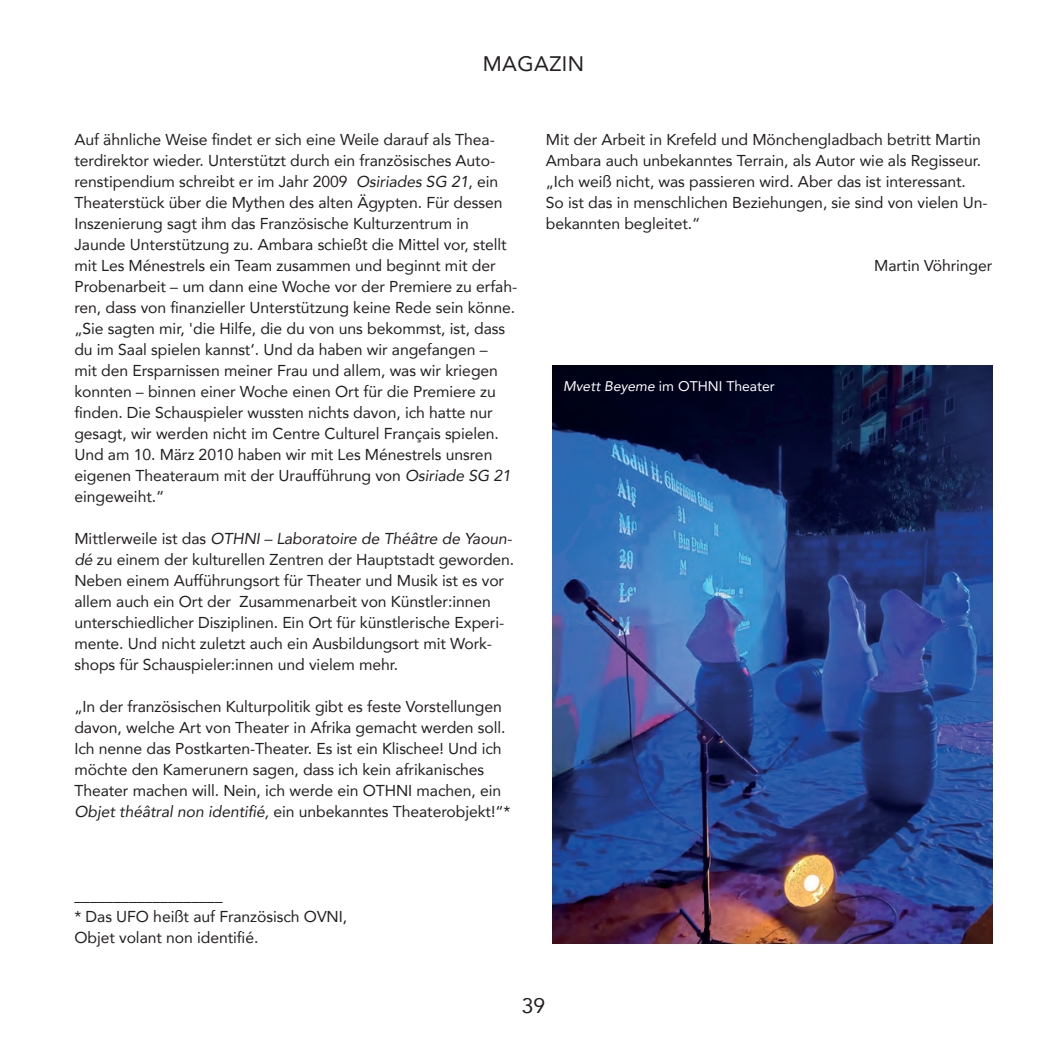
<style>
.page{position:relative;width:1042px;height:1042px;background:#fff}
.page>*{position:absolute;margin:0;border:0;box-sizing:border-box;transform-origin:0 0}
.t1{font:21px "Avenir";letter-spacing:.02em;color:#231f20}
.t2{font:15.75px/21px "Avenir";letter-spacing:-.005em;color:#231f20}
.t3{font:14px "Avenir";color:#fff}
.s1{font-style:italic}
</style>
<div class="page">
<img style="left:552px;top:365px;width:440px;height:578px">
<h1 class="t1" style="left:483px;top:46px;width:103px">MAGAZIN</h1>
<p class="t2" style="left:74px;top:129px;width:444px">Auf ähnliche Weise findet er sich eine Weile darauf als Thea&shy;terdirektor wieder. Unterstützt durch ein französisches Auto&shy;renstipendium schreibt er im Jahr 2009 <span class="s1">Osiriades SG 21</span>, ein Theaterstück über die Mythen des alten Ägypten. Für dessen Inszenierung sagt ihm das Französische Kulturzentrum in Jaunde Unterstützung zu. Ambara schießt die Mittel vor, stellt mit Les Ménestrels ein Team zusammen und beginnt mit der Probenarbeit – um dann eine Woche vor der Premiere zu erfah&shy;ren, dass von finanzieller Unterstützung keine Rede sein könne. „Sie sagten mir, 'die Hilfe, die du von uns bekommst, ist, dass du im Saal spielen kannst‘. Und da haben wir angefangen –<br>mit den Ersparnissen meiner Frau und allem, was wir kriegen konnten – binnen einer Woche einen Ort für die Premiere zu finden. Die Schauspieler wussten nichts davon, ich hatte nur gesagt, wir werden nicht im Centre Culturel Français spielen.<br>Und am 10. März 2010 haben wir mit Les Ménestrels unsren eigenen Theateraum mit der Uraufführung von <span class="s1">Osiriade SG 21 </span>eingeweiht.“</p>
<p class="t2" style="left:74px;top:528px;width:441px">Mittlerweile ist das <span class="s1">OTHNI – Laboratoire de Théâtre de Yaoun&shy;dé</span> zu einem der kulturellen Zentren der Hauptstadt geworden.<br>Neben einem Aufführungsort für Theater und Musik ist es vor allem auch ein Ort der Zusammenarbeit von Künstler:innen unterschiedlicher Disziplinen. Ein Ort für künstlerische Experi&shy;mente. Und nicht zuletzt auch ein Ausbildungsort mit Work&shy;shops für Schauspieler:innen und vielem mehr.</p>
<p class="t2" style="left:74px;top:695px;width:437px">„In der französischen Kulturpolitik gibt es feste Vorstellungen davon, welche Art von Theater in Afrika gemacht werden soll.<br>Ich nenne das Postkarten-Theater. Es ist ein Klischee! Und ich möchte den Kamerunern sagen, dass ich kein afrikanisches Theater machen will. Nein, ich werde ein OTHNI machen, ein <span class="s1">Objet théâtral non identifié,</span> ein unbekanntes Theaterobjekt!“*</p>
<p class="t2" style="left:546px;top:128px;width:443px">Mit der Arbeit in Krefeld und Mönchengladbach betritt Martin Ambara auch unbekanntes Terrain, als Autor wie als Regisseur. „Ich weiß nicht, was passieren wird. Aber das ist interessant.<br>So ist das in menschlichen Beziehungen, sie sind von vielen Un&shy;bekannten begleitet.“</p>
<p class="t2" style="left:874px;top:254px;width:120px">Martin Vöhringer</p>
<p class="t3" style="left:563px;top:375px;width:213px"><span class="s1">Mvett Beyeme</span> im OTHNI Theater</p>
<p class="t2" style="left:74px;top:884px;width:274px">___________________<br>* Das UFO heißt auf Französisch OVNI,<br>Objet volant non identifié.</p>
<h1 class="t1" style="left:522px;top:989px;width:25px">39</h1>
</div>
